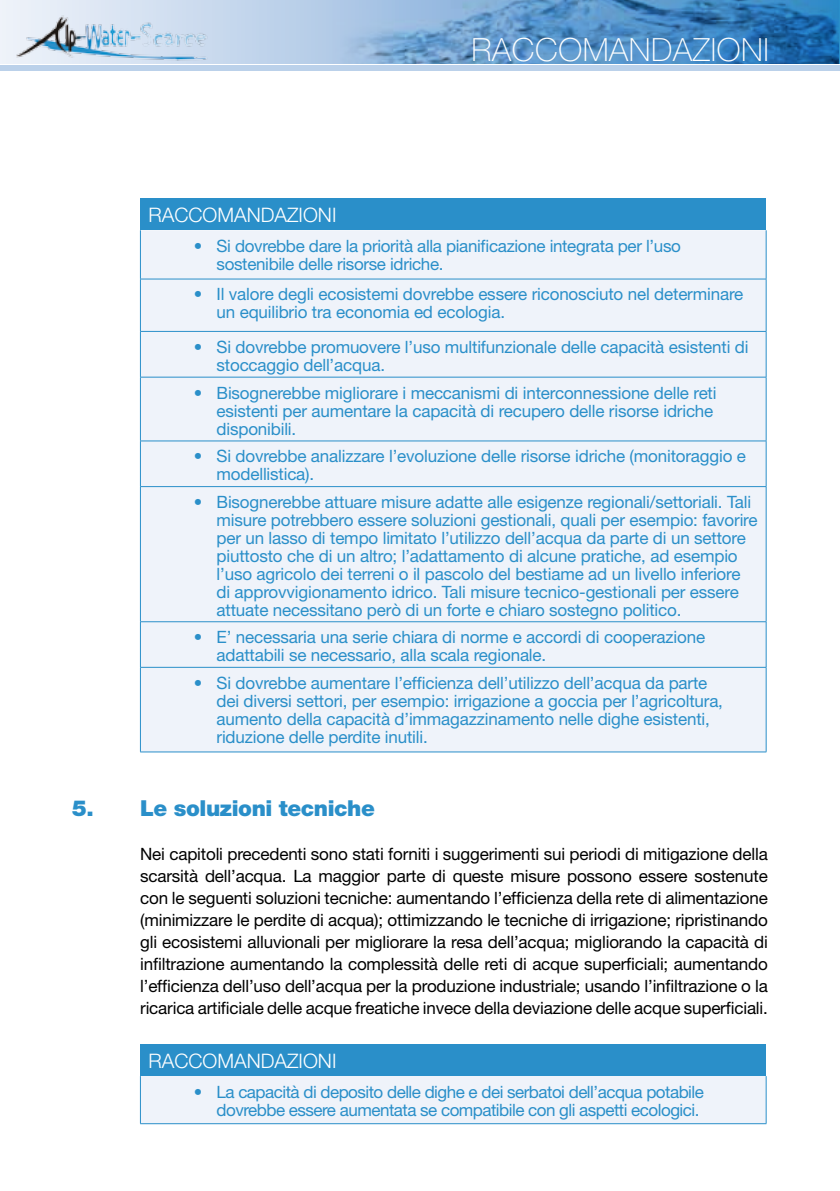
<style>
.page{position:relative;width:840px;height:1191px;background:#fff}
.page>*{position:absolute;margin:0;border:0;box-sizing:border-box;transform-origin:0 0}
.t1{font:100 32px "Helvetica Neue";letter-spacing:.02em;color:#fff}
.t2{font:900 22px "Helvetica Neue";letter-spacing:-.02em;color:#2a8fc9}
.t3{font:300 20px "Helvetica Neue";color:#fff}
.t4{font:17px/18px "Helvetica Neue";letter-spacing:-.01em;color:#2a8fc9}
.t5{font:17px/22px "Helvetica Neue";letter-spacing:-.01em;color:#000;text-align:justify}
.t6{font:17px/18px "Helvetica Neue";letter-spacing:-.03em;color:#2a8fc9;text-align:right}
</style>
<div class="page">
<svg style="left:0;top:0;width:326px;height:63px;background:#c7d8ed"></svg>
<div style="left:0;top:65px;width:839px;height:6px;background:#bbd1ea"></div>
<img style="left:326px;top:0;width:513px;height:63px">
<img style="left:10px;top:10px;width:205px;height:54px">
<hr style="left:839px;top:0;width:1px;height:63px;background:#2a8fc9">
<div style="left:140px;top:198px;width:625px;height:32px;background:#2a8fc9"></div>
<div style="left:141px;top:230px;width:624px;height:521px;background:#eff3fa"></div>
<hr style="left:140px;top:230px;width:1px;height:49px;background:#2a8fc9">
<hr style="left:765px;top:230px;width:1px;height:49px;background:#2a8fc9">
<hr style="left:140px;top:279px;width:626px;height:1px;background:#2a8fc9">
<hr style="left:140px;top:279px;width:1px;height:52px;background:#2a8fc9">
<hr style="left:765px;top:279px;width:1px;height:52px;background:#2a8fc9">
<hr style="left:140px;top:331px;width:626px;height:1px;background:#2a8fc9">
<hr style="left:140px;top:332px;width:1px;height:45px;background:#2a8fc9">
<hr style="left:765px;top:332px;width:1px;height:45px;background:#2a8fc9">
<hr style="left:140px;top:377px;width:626px;height:1px;background:#2a8fc9">
<hr style="left:140px;top:377px;width:1px;height:64px;background:#2a8fc9">
<hr style="left:765px;top:377px;width:1px;height:64px;background:#2a8fc9">
<hr style="left:140px;top:440px;width:626px;height:1px;background:#2a8fc9">
<hr style="left:140px;top:441px;width:1px;height:45px;background:#2a8fc9">
<hr style="left:765px;top:441px;width:1px;height:45px;background:#2a8fc9">
<hr style="left:140px;top:486px;width:626px;height:1px;background:#2a8fc9">
<hr style="left:140px;top:487px;width:1px;height:134px;background:#2a8fc9">
<hr style="left:765px;top:487px;width:1px;height:134px;background:#2a8fc9">
<hr style="left:140px;top:621px;width:626px;height:1px;background:#2a8fc9">
<hr style="left:140px;top:622px;width:1px;height:45px;background:#2a8fc9">
<hr style="left:765px;top:622px;width:1px;height:45px;background:#2a8fc9">
<hr style="left:140px;top:667px;width:626px;height:1px;background:#2a8fc9">
<hr style="left:140px;top:667px;width:1px;height:84px;background:#2a8fc9">
<hr style="left:765px;top:667px;width:1px;height:84px;background:#2a8fc9">
<hr style="left:140px;top:751px;width:626px;height:1px;background:#2a8fc9">
<div style="left:140px;top:1044px;width:625px;height:32px;background:#2a8fc9"></div>
<div style="left:140px;top:1076px;width:625px;height:47px;background:#eff3fa"></div>
<hr style="left:140px;top:1076px;width:1px;height:47px;background:#2a8fc9">
<hr style="left:765px;top:1076px;width:1px;height:47px;background:#2a8fc9">
<hr style="left:140px;top:1123px;width:626px;height:1px;background:#2a8fc9">
<h1 class="t1" style="left:471px;top:32px;width:299px">RACCOMANDAZIONI</h1>
<p class="t3" style="left:148px;top:203px;width:15px">RACC</p>
<p class="t3" style="left:202px;top:203px;width:135px">OMANDAZIONI</p>
<p class="t4" style="left:216px;top:236px;width:465px;text-indent:-23px">• Si dovrebbe dare la priorità alla pianificazione integrata per l’uso sostenibile delle risorse idriche.</p>
<p class="t4" style="left:216px;top:285px;width:528px;text-indent:-23px">• Il valore degli ecosistemi dovrebbe essere riconosciuto nel determinare un equilibrio tra economia ed ecologia.</p>
<p class="t4" style="left:216px;top:337px;width:533px;text-indent:-23px">• Si dovrebbe promuovere l’uso multifunzionale delle capacità esistenti di stoccaggio dell’acqua.</p>
<p class="t4" style="left:216px;top:383px;width:501px;text-indent:-23px">• Bisognerebbe migliorare i meccanismi di interconnessione delle reti esistenti per aumentare la capacità di recupero delle risorse idriche disponibili.</p>
<p class="t4" style="left:216px;top:447px;width:530px;text-indent:-23px">• Si dovrebbe analizzare l’evoluzione delle risorse idriche (monitoraggio e modellistica).</p>
<p class="t4" style="left:216px;top:493px;width:542px;text-indent:-23px">• Bisognerebbe attuare misure adatte alle esigenze regionali/settoriali. Tali misure potrebbero essere soluzioni gestionali, quali per esempio: favorire per un lasso di tempo limitato l’utilizzo dell’acqua da parte di un settore piuttosto che di un altro; l’adattamento di alcune pratiche, ad esempio l’uso agricolo dei terreni o il pascolo del bestiame ad un livello inferiore di approvvigionamento idrico. Tali misure tecnico-gestionali per essere attuate necessitano però di un forte e chiaro sostegno politico.</p>
<p class="t4" style="left:216px;top:628px;width:490px;text-indent:-23px">• E’ necessaria una serie chiara di norme e accordi di cooperazione adattabili se necessario, alla scala regionale.</p>
<p class="t4" style="left:216px;top:673px;width:507px;text-indent:-23px">• Si dovrebbe aumentare l’efficienza dell’utilizzo dell’acqua da parte dei diversi settori, per esempio: irrigazione a goccia per l’agricoltura, aumento della capacità d’immagazzinamento nelle dighe esistenti, riduzione delle perdite inutili.</p>
<p class="t2" style="left:72px;top:795px;width:53px">5. L</p>
<p class="t2" style="left:153px;top:795px;width:223px">e soluzioni tecniche</p>
<p class="t5" style="left:140px;top:843px;width:629px">Nei capitoli precedenti sono stati forniti i suggerimenti sui periodi di mitigazione della scarsità dell’acqua. La maggior parte di queste misure possono essere sostenute con le seguenti soluzioni tecniche: aumentando l’efficienza della rete di alimentazione (minimizzare le perdite di acqua); ottimizzando le tecniche di irrigazione; ripristinando gli ecosistemi alluvionali per migliorare la resa dell’acqua; migliorando la capacità di infiltrazione aumentando la complessità delle reti di acque superficiali; aumentando l’efficienza dell’uso dell’acqua per la produzione industriale; usando l’infiltrazione o la ricarica artificiale delle acque freatiche invece della deviazione delle acque superficiali.</p>
<p class="t3" style="left:148px;top:1048px;width:15px">RACC</p>
<p class="t3" style="left:202px;top:1048px;width:135px">OMANDAZIONI</p>
<p class="t6" style="left:194px;top:1082px;width:511px">• La capacità di deposito delle dighe e dei serbatoi dell’acqua potabile dovrebbe essere aumentata se compatibile con gli aspetti ecologici.</p>
</div>
